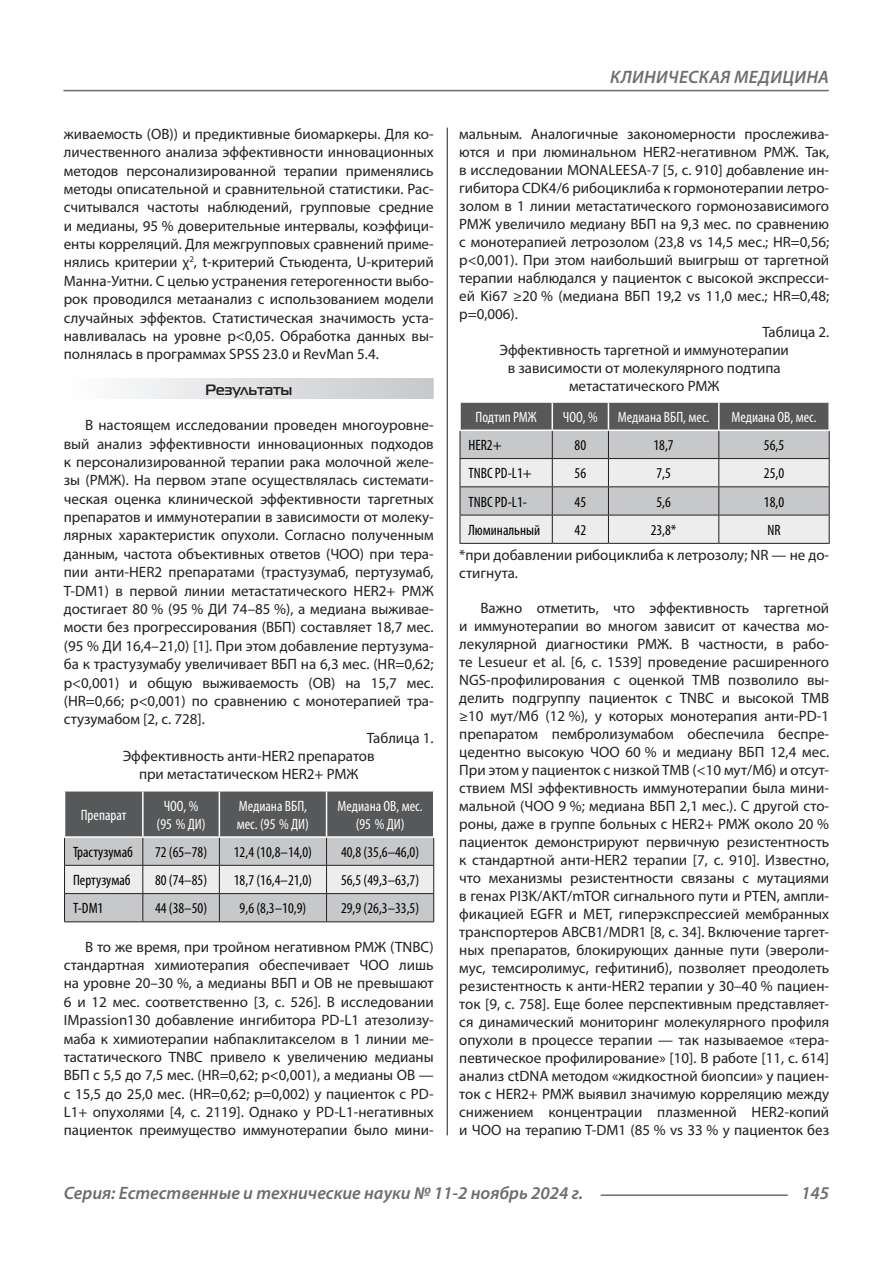
<style>
.page{position:relative;width:893px;height:1263px;background:#fff}
.page>*{position:absolute;margin:0;border:0;box-sizing:border-box;transform-origin:0 0}
.t1{font:italic 600 18px "Myriad Pro";color:#6c6d70}
.t2{font:italic 600 18px "Myriad Pro";letter-spacing:.02em;color:#6c6d70}
.Статья_текст{font:15px/18px "Myriad Pro";color:#231f20;text-align:justify}
.Таблица_Строка{font:condensed 15px "Myriad Pro";color:#000}
.Таблица_Заголовок_Яч{font:condensed 15px/18px "Myriad Pro";color:#fff;text-align:center}
.Статья_подзаголовок{font:700 15px "Magistral C";color:#231f20}
</style>
<div class="page">
<hr style="left:447px;top:128px;width:1px;height:1007px;background:#231f20">
<hr style="left:63px;top:90px;width:766px;height:1px;background:#6c6d70">
<hr style="left:601px;top:1194px;width:187px;height:2px;background:#6c6d70">
<div style="left:64px;top:378px;width:370px;height:21px;background:linear-gradient(to right,#fefeff,#c6c8ca)"></div>
<svg style="left:64px;top:791px;width:370px;height:131px;background:#a4a5a6"></svg>
<hr style="left:64px;top:791px;width:1px;height:45px;background:#fff">
<hr style="left:142px;top:791px;width:2px;height:45px;background:#fff">
<hr style="left:219px;top:791px;width:1px;height:45px;background:#fff">
<hr style="left:326px;top:791px;width:1px;height:45px;background:#fff">
<hr style="left:433px;top:791px;width:1px;height:45px;background:#fff">
<hr style="left:64px;top:836px;width:79px;height:2px;background:#fff">
<hr style="left:143px;top:836px;width:76px;height:2px;background:#fff">
<hr style="left:219px;top:836px;width:108px;height:2px;background:#fff">
<hr style="left:327px;top:836px;width:107px;height:2px;background:#fff">
<hr style="left:460px;top:543px;width:92px;height:1px;background:#231f20">
<hr style="left:552px;top:543px;width:56px;height:1px;background:#231f20">
<hr style="left:608px;top:543px;width:111px;height:1px;background:#231f20">
<hr style="left:719px;top:543px;width:111px;height:1px;background:#231f20">
<svg style="left:460px;top:402px;width:370px;height:141px;background:#bcbdbe"></svg>
<hr style="left:719px;top:401px;width:111px;height:2px;background:#fff">
<hr style="left:718px;top:403px;width:2px;height:26px;background:#fff">
<hr style="left:828px;top:403px;width:2px;height:26px;background:#fff">
<hr style="left:459px;top:429px;width:93px;height:2px;background:#fff">
<hr style="left:552px;top:429px;width:56px;height:2px;background:#fff">
<hr style="left:608px;top:429px;width:111px;height:2px;background:#fff">
<hr style="left:719px;top:429px;width:111px;height:2px;background:#fff">
<p class="Статья_текст" style="left:64px;top:124px;width:371px;line-height:18.5px">живаемость (ОВ)) и предиктивные биомаркеры. Для ко&shy;личественного анализа эффективности инновационных методов персонализированной терапии применялись методы описательной и сравнительной статистики. Рас&shy;считывался частоты наблюдений, групповые средние и медианы, 95 % доверительные интервалы, коэффици&shy;енты корреляций. Для межгрупповых сравнений приме&shy;нялись критерии χ<sup>2</sup>, t-критерий Стьюдента, U-критерий Манна-Уитни. С целью устранения гетерогенности выбо&shy;рок проводился метаанализ с использованием модели случайных эффектов. Статистическая значимость уста&shy;навливалась на уровне p&lt;0,05. Обработка данных вы&shy;полнялась в программах SPSS 23.0 и RevMan 5.4.</p>
<p class="Статья_подзаголовок" style="left:205px;top:381px;width:88px">Результаты</p>
<p class="Статья_текст" style="left:64px;top:416px;width:371px;line-height:18.5px;text-indent:21px">В настоящем исследовании проведен многоуровне&shy;вый анализ эффективности инновационных подходов к персонализированной терапии рака молочной желе&shy;зы (РМЖ). На первом этапе осуществлялась системати&shy;ческая оценка клинической эффективности таргетных препаратов и иммунотерапии в зависимости от молеку&shy;лярных характеристик опухоли. Согласно полученным данным, частота объективных ответов (ЧОО) при тера&shy;пии анти-HER2 препаратами (трастузумаб, пертузумаб, T-DM1) в первой линии метастатического HER2+ РМЖ достигает 80 % (95 % ДИ 74–85 %), а медиана выживае&shy;мости без прогрессирования (ВБП) составляет 18,7 мес. (95 % ДИ 16,4–21,0) [1]. При этом добавление пертузума&shy;ба к трастузумабу увеличивает ВБП на 6,3 мес. (HR=0,62; p&lt;0,001) и общую выживаемость (ОВ) на 15,7 мес. (HR=0,66; p&lt;0,001) по сравнению с монотерапией тра&shy;стузумабом [2, с. 728].</p>
<p class="Статья_текст" style="left:367px;top:728px;width:68px">Таблица 1.</p>
<p class="Статья_текст" style="left:123px;top:746px;width:253px;line-height:18.5px;text-align:center">Эффективность анти-HER2 препаратов при метастатическом HER2+ РМЖ</p>
<p class="Таблица_Заголовок_Яч" style="left:81px;top:805px;width:47px">Препарат</p>
<p class="Таблица_Заголовок_Яч" style="left:157px;top:796px;width:50px">ЧОО, % (95 % ДИ)</p>
<p class="Таблица_Заголовок_Яч" style="left:237px;top:796px;width:74px;text-align:left">Медиана ВБП, мес. (95 % ДИ)</p>
<p class="Таблица_Заголовок_Яч" style="left:338px;top:796px;width:87px">Медиана ОВ, мес. (95 % ДИ)</p>
<p class="Таблица_Строка" style="left:73px;top:843px;width:61px">Трастузумаб</p>
<p class="Таблица_Строка" style="left:155px;top:843px;width:54px">72 (65–78)</p>
<p class="Таблица_Строка" style="left:234px;top:843px;width:80px">12,4 (10,8–14,0)</p>
<p class="Таблица_Строка" style="left:341px;top:843px;width:80px">40,8 (35,6–46,0)</p>
<p class="Таблица_Строка" style="left:73px;top:871px;width:59px">Пертузумаб</p>
<p class="Таблица_Строка" style="left:155px;top:871px;width:54px">80 (74–85)</p>
<p class="Таблица_Строка" style="left:234px;top:871px;width:80px">18,7 (16,4–21,0)</p>
<p class="Таблица_Строка" style="left:341px;top:871px;width:80px">56,5 (49,3–63,7)</p>
<p class="Таблица_Строка" style="left:73px;top:899px;width:32px">T-DM1</p>
<p class="Таблица_Строка" style="left:155px;top:899px;width:54px">44 (38–50)</p>
<p class="Таблица_Строка" style="left:240px;top:899px;width:68px">9,6 (8,3–10,9)</p>
<p class="Таблица_Строка" style="left:341px;top:899px;width:80px">29,9 (26,3–33,5)</p>
<p class="Статья_текст" style="left:64px;top:937px;width:371px;line-height:18.5px;text-indent:21px">В то же время, при тройном негативном РМЖ (TNBC) стандартная химиотерапия обеспечивает ЧОО лишь на уровне 20–30 %, а медианы ВБП и ОВ не превышают 6 и 12 мес. соответственно [3, с. 526]. В исследовании IMpassion130 добавление ингибитора PD-L1 атезолизу&shy;маба к химиотерапии набпаклитакселом в 1 линии ме&shy;тастатического TNBC привело к увеличению медианы ВБП с 5,5 до 7,5 мес. (HR=0,62; p&lt;0,001), а медианы ОВ — с 15,5 до 25,0 мес. (HR=0,62; p=0,002) у пациенток с PD-L1+ опухолями [4, с. 2119]. Однако у PD-L1-негативных пациенток преимущество иммунотерапии было мини-</p>
<p class="t2" style="left:610px;top:66px;width:220px">КЛИНИЧЕСКАЯ МЕДИЦИНА</p>
<p class="Статья_текст" style="left:459px;top:125px;width:371px">мальным. Аналогичные закономерности прослежива&shy;ются и при люминальном HER2-негативном РМЖ. Так, в исследовании MONALEESA-7 [5, с. 910] добавление ин&shy;гибитора CDK4/6 рибоциклиба к гормонотерапии летро&shy;золом в 1 линии метастатического гормонозависимого РМЖ увеличило медиану ВБП на 9,3 мес. по сравнению с монотерапией летрозолом (23,8 vs 14,5 мес.; HR=0,56; p&lt;0,001). При этом наибольший выигрыш от таргетной терапии наблюдался у пациенток с высокой экспресси&shy;ей Ki67 ≥20 % (медиана ВБП 19,2 vs 11,0 мес.; HR=0,48; p=0,006).</p>
<p class="Статья_текст" style="left:762px;top:323px;width:68px">Таблица 2.</p>
<p class="Статья_текст" style="left:499px;top:341px;width:291px;text-align:center">Эффективность таргетной и иммунотерапии в зависимости от молекулярного подтипа метастатического РМЖ</p>
<p class="Таблица_Заголовок_Яч" style="left:475px;top:408px;width:63px">Подтип РМЖ</p>
<p class="Таблица_Заголовок_Яч" style="left:563px;top:408px;width:36px">ЧОО, %</p>
<p class="Таблица_Заголовок_Яч" style="left:618px;top:408px;width:93px">Медиана ВБП, мес.</p>
<p class="Таблица_Заголовок_Яч" style="left:731px;top:408px;width:87px">Медиана ОВ, мес.</p>
<p class="Таблица_Строка" style="left:468px;top:436px;width:35px">HER2+</p>
<p class="Таблица_Строка" style="left:575px;top:436px;width:13px">80</p>
<p class="Таблица_Строка" style="left:653px;top:436px;width:22px">18,7</p>
<p class="Таблица_Строка" style="left:764px;top:436px;width:22px">56,5</p>
<p class="Таблица_Строка" style="left:468px;top:464px;width:65px">TNBC PD-L1+</p>
<p class="Таблица_Строка" style="left:575px;top:464px;width:13px">56</p>
<p class="Таблица_Строка" style="left:656px;top:464px;width:16px">7,5</p>
<p class="Таблица_Строка" style="left:764px;top:464px;width:22px">25,0</p>
<p class="Таблица_Строка" style="left:468px;top:492px;width:60px">TNBC PD-L1-</p>
<p class="Таблица_Строка" style="left:575px;top:492px;width:13px">45</p>
<p class="Таблица_Строка" style="left:656px;top:492px;width:16px">5,6</p>
<p class="Таблица_Строка" style="left:764px;top:492px;width:22px">18,0</p>
<p class="Таблица_Строка" style="left:468px;top:521px;width:73px">Люминальный</p>
<p class="Таблица_Строка" style="left:575px;top:521px;width:13px">42</p>
<p class="Таблица_Строка" style="left:651px;top:521px;width:27px">23,8*</p>
<p class="Таблица_Строка" style="left:767px;top:521px;width:15px">NR</p>
<p class="Статья_текст" style="left:459px;top:546px;width:371px">*при добавлении рибоциклиба к летрозолу; NR — не до&shy;стигнута.</p>
<p class="Статья_текст" style="left:459px;top:599px;width:371px;text-indent:21px">Важно отметить, что эффективность таргетной и иммунотерапии во многом зависит от качества мо&shy;лекулярной диагностики РМЖ. В частности, в рабо&shy;те Lesueur et al. [6, с. 1539] проведение расширенного NGS-профилирования с оценкой TMB позволило вы&shy;делить подгруппу пациенток с TNBC и высокой TMB ≥10 мут/Мб (12 %), у которых монотерапия анти-PD-1 препаратом пембролизумабом обеспечила беспре&shy;цедентно высокую ЧОО 60 % и медиану ВБП 12,4 мес.<br>При этом у пациенток с низкой TMB (&lt;10 мут/Мб) и отсут&shy;ствием MSI эффективность иммунотерапии была мини&shy;мальной (ЧОО 9 %; медиана ВБП 2,1 мес.). С другой сто&shy;роны, даже в группе больных с HER2+ РМЖ около 20 % пациенток демонстрируют первичную резистентность к стандартной анти-HER2 терапии [7, с. 910]. Известно, что механизмы резистентности связаны с мутациями в генах PI3K/AKT/mTOR сигнального пути и PTEN, ампли&shy;фикацией EGFR и MET, гиперэкспрессией мембранных транспортеров ABCB1/MDR1 [8, с. 34]. Включение таргет&shy;ных препаратов, блокирующих данные пути (эвероли&shy;мус, темсиролимус, гефитиниб), позволяет преодолеть резистентность к анти-HER2 терапии у 30–40 % пациен&shy;ток [9, с. 758]. Еще более перспективным представляет&shy;ся динамический мониторинг молекулярного профиля опухоли в процессе терапии — так называемое «тера&shy;певтическое профилирование» [10]. В работе [11, с. 614] анализ ctDNA методом «жидкостной биопсии» у пациен&shy;ток с HER2+ РМЖ выявил значимую корреляцию между снижением концентрации плазменной HER2-копий и ЧОО на терапию T-DM1 (85 % vs 33 % у пациенток без</p>
<p class="t1" style="left:64px;top:1182px;width:521px">Серия: Естественные и технические науки № 11-2 ноябрь 2024 г.</p>
<p class="t1" style="left:801px;top:1182px;width:30px">145</p>
</div>
